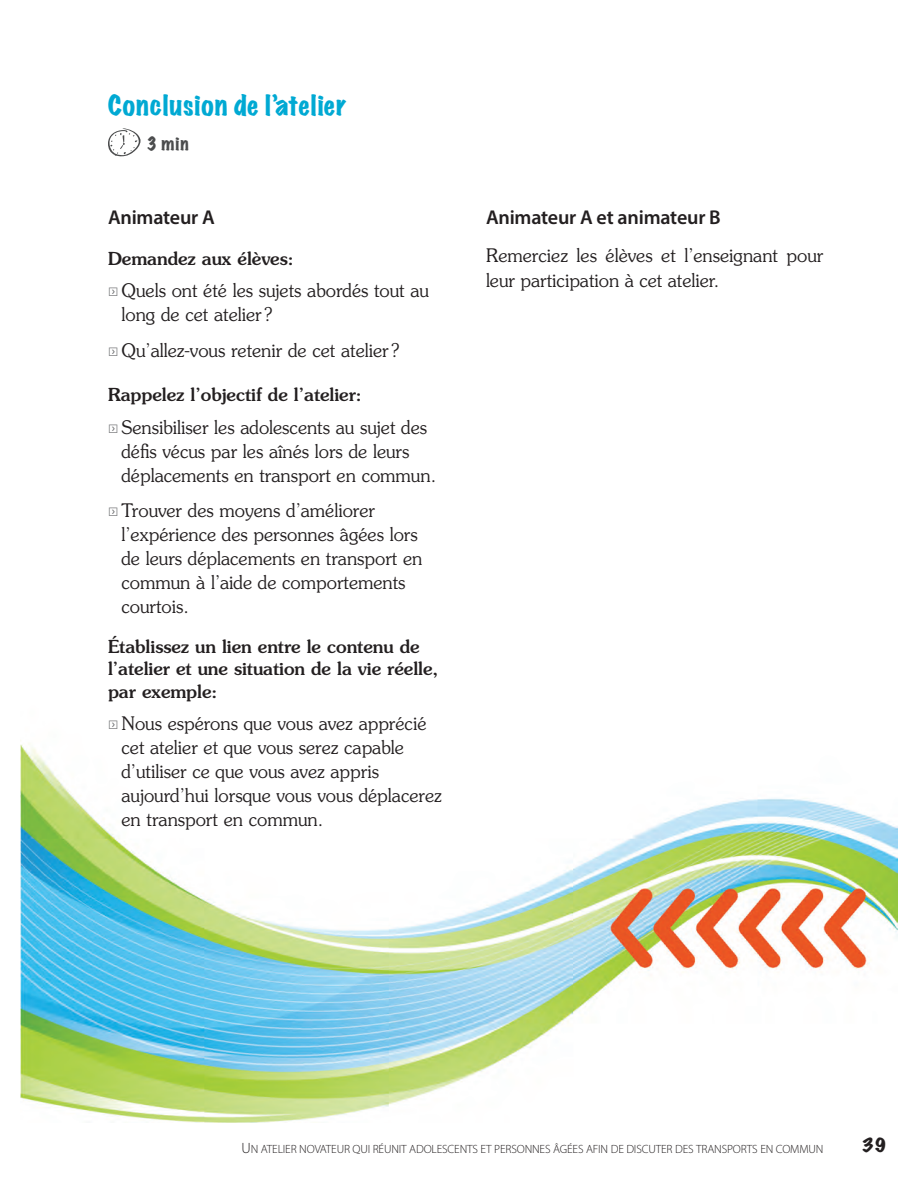
<style>
.page{position:relative;width:918px;height:1188px;background:#fff}
.page>*{position:absolute;margin:0;border:0;box-sizing:border-box;transform-origin:0 0}
.worshop_titre{font:expanded 25.35px "Marker Felt";letter-spacing:.035em;color:#00a9d3}
.sous_titre_3{font:600 19.95px "Myriad Pro";letter-spacing:-.01em;color:#231f20}
.activite_enum{font:300 18.75px/23.9px "Souvenir";color:#231f20}
.activité_texte{font:300 18.75px/24.6px "Souvenir";color:#231f20}
.State{font:500 18px/22.4px "Souvenir";color:#231f20}
.t1{font:100 18px "Marker Felt";color:#231f20;scale:1.25 1}
.t2{font:expanded 16.5px "Marker Felt";color:#4b4c4d}
.t3{font:12px "Myriad Pro Light SC800";letter-spacing:-.015em;color:#231f20}
.s1{font-family:"Button Bonus Square Positive";font-weight:400;font-size:10.5px;color:#6c6d70}
.s2{font-size:15px}
</style>
<div class="page">
<img style="left:20px;top:740px;width:878px;height:383px">
<svg style="left:108px;top:128px;width:33px;height:28px"></svg>
<p class="worshop_titre" style="left:108px;top:85px;width:240px">Conclusion de l’atelier</p>
<p class="t2" style="left:147px;top:131px;width:44px">3 min</p>
<p class="sous_titre_3" style="left:108px;top:204px;width:108px">Animateur A</p>
<p class="State" style="left:108px;top:247px;width:187px">Demandez aux élèves:</p>
<p class="activite_enum" style="left:122px;top:278px;width:309px;text-indent:-14px"><span class="s1">f</span> Quels ont été les sujets abordés tout au long de cet atelier ?</p>
<p class="activite_enum" style="left:108px;top:338px;width:293px"><span class="s1">f</span> Qu’allez-vous retenir de cet atelier ?</p>
<p class="State" style="left:108px;top:383px;width:255px">Rappelez l’objectif de l’atelier:</p>
<p class="activite_enum" style="left:122px;top:415px;width:316px;text-indent:-14px"><span class="s1">f</span> Sensibiliser les adolescents au sujet des défis vécus par les aînés lors de leurs déplacements en transport en commun.</p>
<p class="activite_enum" style="left:122px;top:498px;width:303px;text-indent:-14px"><span class="s1">f</span> Trouver des moyens d’améliorer l’expérience des personnes âgées lors de leurs déplacements en transport en commun à l’aide de comportements courtois.</p>
<p class="State" style="left:108px;top:635px;width:332px">Établissez un lien entre le contenu de l’atelier et une situation de la vie réelle, par exemple:</p>
<p class="activite_enum" style="left:122px;top:711px;width:322px;text-indent:-14px"><span class="s1">f</span> Nous espérons que vous avez apprécié cet atelier et que vous serez capable d’utiliser ce que vous avez appris aujourd’hui lorsque vous vous déplacerez en transport en commun.</p>
<p class="sous_titre_3" style="left:486px;top:205px;width:236px">Animateur A et animateur B</p>
<p class="activité_texte" style="left:486px;top:243px;width:339px">Remerciez les élèves et l’enseignant pour leur participation à cet atelier.</p>
<p class="t3" style="left:242px;top:1142px;width:583px"><span class="s2">U</span>N ATELIER NOVATEU R QU I RÉU NIT ADOLESCENTS ET PERSONNES ÂGÉES AFIN DE DISCUTER DES TRANSPORTS EN COMMU N</p>
<p class="t1" style="left:861px;top:1131px;width:22px">39</p>
</div>
